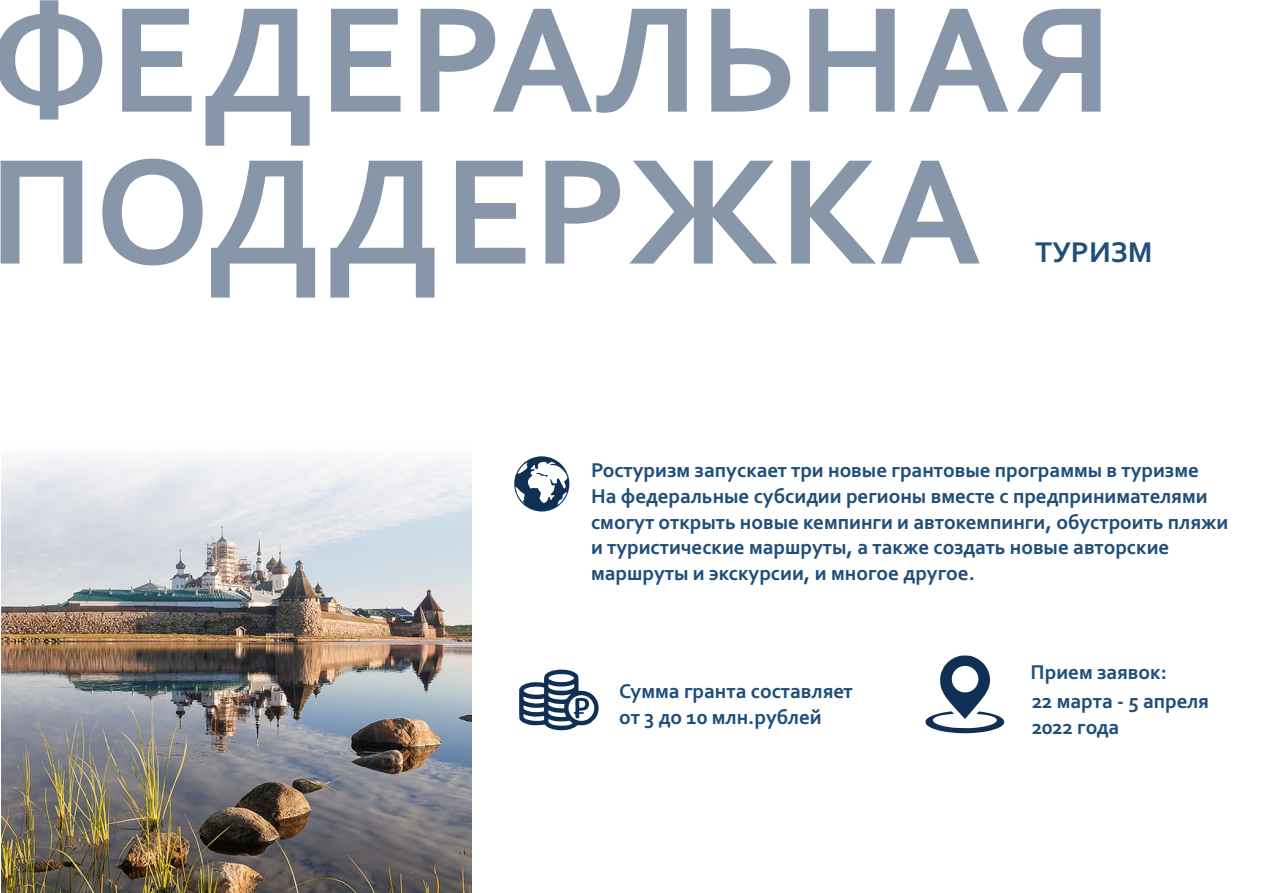
<style>
.page{position:relative;width:1263px;height:893px;background:#fff}
.page>*{position:absolute;margin:0;border:0;box-sizing:border-box;transform-origin:0 0}
.t1{font:700 157.5px/151.9px "Corbel";color:rgb(15 47 84/.5)}
.t2{font:700 30px "Corbel";color:#1f4e79}
.t3{font:700 21px/25.7px "Corbel";color:#1f4e79}
.t4{font:700 21px "Corbel";letter-spacing:-.02em;color:#1f4e79}
</style>
<div class="page">
<img style="left:1px;top:455px;width:470px;height:437px">
<svg style="left:514px;top:456px;width:55px;height:55px"></svg>
<svg style="left:519px;top:669px;width:80px;height:61px"></svg>
<svg style="left:925px;top:655px;width:79px;height:78px"></svg>
<div style="left:952px;top:666px;width:26px;height:26px;background:#fff;border-radius:50%"></div>
<h1 class="t1" style="left:-12px;top:-3px;width:1126px">ФЕДЕРАЛЬНАЯ<br>ПОДДЕРЖКА</h1>
<h2 class="t2" style="left:1035px;top:240px;width:119px">ТУРИЗМ</h2>
<p class="t3" style="left:591px;top:459px;width:639px">Ростуризм запускает три новые грантовые программы в туризме На федеральные субсидии регионы вместе с предпринимателями смогут открыть новые кемпинги и автокемпинги, обустроить пляжи и туристические маршруты, а также создать новые авторские маршруты и экскурсии, и многое другое.</p>
<p class="t3" style="left:619px;top:680px;width:235px">Сумма гранта составляет от 3 до 10 млн.рублей</p>
<p class="t3" style="left:1031px;top:660px;width:180px;line-height:28.8px">Прием заявок:<br>22 марта - 5 апреля</p>
<p class="t4" style="left:1032px;top:718px;width:89px">2022 года</p>
</div>
